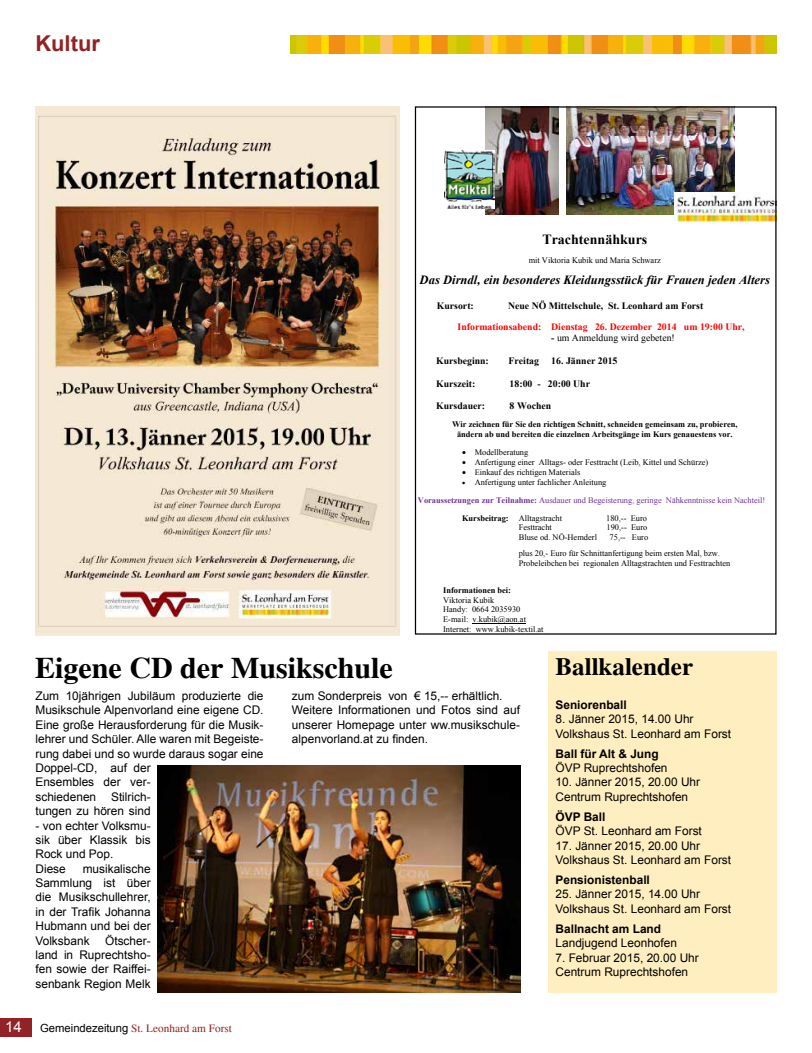
<style>
.page{position:relative;width:812px;height:1053px;background:#fff}
.page>*{position:absolute;margin:0;border:0;box-sizing:border-box;transform-origin:0 0}
.t1{font:700 30px "Times";color:#000}
.t2{font:700 25px "Times";color:#000}
.t3{font:700 21.88px "Arial";color:#922224}
.t4{font:700 14px "Times New Roman";color:#000}
.t5{font:italic 700 12.62px "Times New Roman";color:#000}
.t6{font:11.88px/14.4px "Arial";color:#000}
.t7{font:700 11.88px "Arial";color:#000}
.t8{font:11.25px "Times";color:#922224}
.t9{font:700 9.75px "Times New Roman";color:#000}
.t10{font:700 9.75px "Times New Roman";color:#f00}
.t11{font:9.75px "Times New Roman";color:#000}
.t12{font:8.38px/9.6px "Times New Roman";color:#000}
.t13{font:700 8.38px/9.6px "Times New Roman";color:#000;text-align:center}
.t14{font:8.38px "Times New Roman";color:#7030a0}
.s1{font-weight:700}
.s2{font-family:"Arial";font-size:15px;color:#fff}
.s3{font-family:"Arial";color:#000}
</style>
<div class="page">
<div style="left:0;top:1017px;width:32px;height:19px;background:#922224"></div>
<img style="left:290px;top:35px;width:486px;height:18px">
<div style="left:548px;top:693px;width:228px;height:299px;background:#ffeec0"></div>
<img style="left:485px;top:108px;width:73px;height:107px">
<img style="left:566px;top:108px;width:168px;height:107px">
<hr style="left:472px;top:622px;width:54px;height:1px;background:#000">
<img style="left:444px;top:150px;width:50px;height:58px">
<img style="left:674px;top:192px;width:100px;height:31px">
<div style="left:548px;top:650px;width:228px;height:48px;background:#ffeec0"></div>
<img style="left:158px;top:765px;width:362px;height:227px">
<img style="left:35px;top:106px;width:364px;height:529px">
<h3 class="t3" style="left:35px;top:29px;width:66px">Kultur</h3>
<p class="t4" style="left:542px;top:229px;width:106px">Trachtennähkurs</p>
<p class="t12" style="left:528px;top:255px;width:134px">mit Viktoria Kubik und Maria Schwarz</p>
<p class="t5" style="left:419px;top:271px;width:352px">Das Dirndl, ein besonderes Kleidungsstück für Frauen jeden Alters</p>
<p class="t9" style="left:437px;top:299px;width:38px">Kursort:</p>
<p class="t9" style="left:508px;top:299px;width:197px">Neue NÖ Mittelschule, St. Leonhard am Forst</p>
<p class="t10" style="left:457px;top:320px;width:288px">Informationsabend: Dienstag 26. Dezember 2014 um 19:00 Uhr,</p>
<p class="t11" style="left:551px;top:331px;width:125px"><span class="s1">-</span> um Anmeldung wird gebeten!</p>
<p class="t9" style="left:436px;top:354px;width:54px">Kursbeginn:</p>
<p class="t9" style="left:508px;top:354px;width:32px">Freitag</p>
<p class="t9" style="left:551px;top:354px;width:68px">16. Jänner 2015</p>
<p class="t9" style="left:436px;top:376px;width:41px">Kurszeit:</p>
<p class="t9" style="left:509px;top:376px;width:82px">18:00 - 20:00 Uhr</p>
<p class="t9" style="left:436px;top:399px;width:50px">Kursdauer:</p>
<p class="t9" style="left:509px;top:399px;width:43px">8 Wochen</p>
<p class="t13" style="left:452px;top:419px;width:287px">Wir zeichnen für Sie den richtigen Schnitt, schneiden gemeinsam zu, probieren, ändern ab und bereiten die einzelnen Arbeitsgänge im Kurs genauestens vor.</p>
<p class="t12" style="left:462px;top:447px;width:68px">• Modellberatung</p>
<p class="t12" style="left:462px;top:457px;width:248px">• Anfertigung einer Alltags- oder Festtracht (Leib, Kittel und Schürze)</p>
<p class="t12" style="left:462px;top:467px;width:120px">• Einkauf des richtigen Materials</p>
<p class="t12" style="left:462px;top:477px;width:146px">• Anfertigung unter fachlicher Anleitung</p>
<p class="t14" style="left:418px;top:494px;width:349px"><span class="s1">Voraussetzungen zur Teilnahme:</span> Ausdauer und Begeisterung, geringe Nähkenntnisse kein Nachteil!</p>
<p class="t12" style="left:462px;top:512px;width:101px"><span class="s1">Kursbeitrag:</span> Alltagstracht</p>
<p class="t12" style="left:606px;top:512px;width:42px">180,-- Euro</p>
<p class="t12" style="left:518px;top:522px;width:35px">Festtracht</p>
<p class="t12" style="left:606px;top:522px;width:42px">190,-- Euro</p>
<p class="t12" style="left:518px;top:532px;width:80px">Bluse od. NÖ-Hemderl</p>
<p class="t12" style="left:518px;top:529px;width:203px;line-height:16.1px;text-indent:91px">75,-- Euro<br>plus 20,- Euro für Schnittanfertigung beim ersten Mal, bzw.</p>
<p class="t12" style="left:518px;top:557px;width:213px">Probeleibchen bei regionalen Alltagstrachten und Festtrachten</p>
<p class="t13" style="left:443px;top:585px;width:69px">Informationen bei:</p>
<p class="t12" style="left:443px;top:594px;width:102px">Viktoria Kubik<br>Handy: 0664 2035930<br>E-mail: v.kubik@aon.at<br>Internet: www.kubik-textil.at</p>
<h1 class="t1" style="left:35px;top:650px;width:359px">Eigene CD der Musikschule</h1>
<h2 class="t2" style="left:555px;top:651px;width:139px">Ballkalender</h2>
<p class="t6" style="left:35px;top:688px;width:229px">Zum 10jährigen Jubiläum produzierte die<br>Musikschule Alpenvorland eine eigene CD.<br>Eine große Herausforderung für die Musik&shy;lehrer und Schüler. Alle waren mit Begeiste&shy;rung dabei und so wurde daraus sogar eine<br>Doppel-CD, auf der<br>Ensembles der ver-<br>schiedenen Stilrich-<br>tungen zu hören sind</p>
<p class="t6" style="left:35px;top:818px;width:117px">- von echter Volksmu&shy;sik über Klassik bis<br>Rock und Pop.<br>Diese</p>
<p class="t6" style="left:292px;top:688px;width:229px">zum Sonderpreis von € 15,-- erhältlich.<br>Weitere Informationen und Fotos sind auf unserer Homepage unter ww.musikschule&shy;alpenvorland.at zu finden.</p>
<p class="t7" style="left:555px;top:696px;width:73px">Seniorenball</p>
<p class="t6" style="left:555px;top:712px;width:177px">8. Jänner 2015, 14.00 Uhr<br>Volkshaus St. Leonhard am Forst</p>
<p class="t7" style="left:555px;top:745px;width:105px">Ball für Alt &amp; Jung</p>
<p class="t6" style="left:555px;top:760px;width:113px">ÖVP Ruprechtshofen</p>
<p class="t6" style="left:555px;top:775px;width:146px">10. Jänner 2015, 20.00 Uhr<br>Centrum Ruprechtshofen</p>
<p class="t7" style="left:555px;top:808px;width:51px">ÖVP Ball</p>
<p class="t6" style="left:555px;top:823px;width:148px">ÖVP St. Leonhard am Forst</p>
<p class="t6" style="left:555px;top:838px;width:177px">17. Jänner 2015, 20.00 Uhr<br>Volkshaus St. Leonhard am Forst</p>
<p class="t7" style="left:555px;top:871px;width:96px">Pensionistenball</p>
<p class="t6" style="left:555px;top:887px;width:177px">25. Jänner 2015, 14.00 Uhr<br>Volkshaus St. Leonhard am Forst</p>
<p class="t7" style="left:555px;top:920px;width:107px">Ballnacht am Land</p>
<p class="t6" style="left:555px;top:935px;width:123px">Landjugend Leonhofen</p>
<p class="t6" style="left:555px;top:950px;width:145px">7. Februar 2015, 20.00 Uhr<br>Centrum Ruprechtshofen</p>
<p class="t6" style="left:35px;top:861px;width:117px;text-align:justify;text-indent:47px">musikalische Sammlung ist über die Musikschullehrer, in der Trafik Johanna Hubmann und bei der Volksbank</p>
<p class="t6" style="left:35px;top:933px;width:117px;text-align:justify;text-indent:70px">Ötscher&shy;land in Ruprechtsho&shy;fen sowie der Raiffei&shy;senbank Region Melk</p>
<p class="t8" style="left:5px;top:1021px;width:228px"><span class="s2">14</span> <span class="s3">Gemeindezeitung</span> St. Leonhard am Forst</p>
</div>
